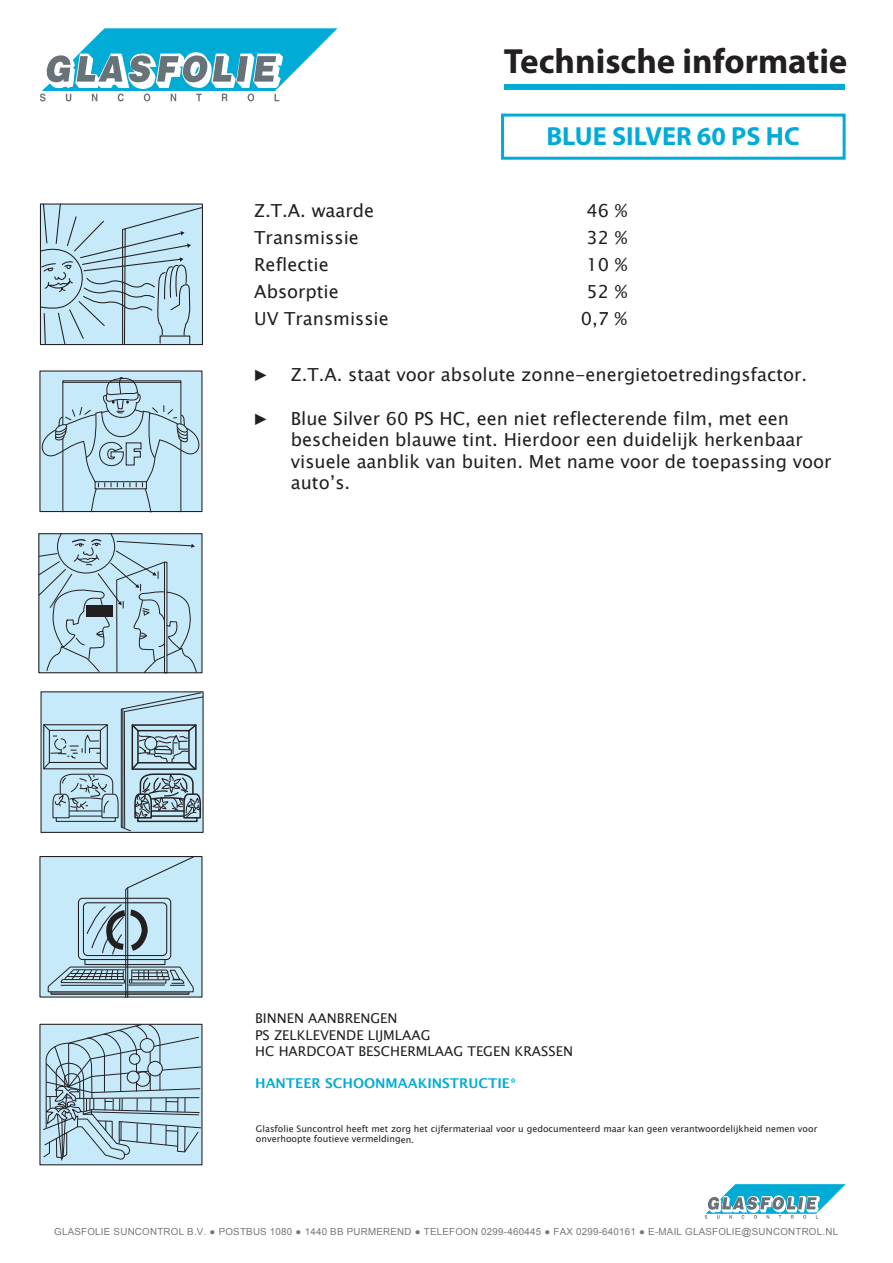
<style>
.page{position:relative;width:893px;height:1263px;background:#fff}
.page>*{position:absolute;margin:0;border:0;box-sizing:border-box;transform-origin:0 0}
.t1{font:700 35.1px "Myriad Pro";color:#231f20}
.t2{font:700 26.25px "Myriad Pro";color:#00acd5}
.t3{font:19.5px "Lucida Sans Unicode";color:#231f20}
.t4{font:18px/21.6px "Lucida Sans Unicode";color:#231f20}
.t5{font:13.5px/16.2px "Lucida Sans Unicode";color:#231f20}
.t6{font:600 13.5px "Lucida Sans";color:#00acd5}
.t7{font:9.75px "Arial";letter-spacing:.025em;color:#76787b}
.t8{font:9px/10.5px "Lucida Sans Unicode";color:#231f20}
</style>
<div class="page">
<svg style="left:40px;top:28px;width:297px;height:73px"></svg>
<svg style="left:705px;top:1184px;width:141px;height:35px"></svg>
<div style="left:501px;top:114px;width:345px;height:46px;border:3px solid #00acd5"></div>
<div style="left:504px;top:84px;width:340px;height:6px;background:#00acd5"></div>
<div style="left:39px;top:370px;width:163px;height:142px;background:linear-gradient(to right,#c6eafa,#c6eafa)"></div>
<svg style="left:39px;top:377px;width:164px;height:136px;background:#b5d5e3"></svg>
<div style="left:39px;top:1024px;width:163px;height:141px;background:linear-gradient(to right,#c6eafa,#c6eafa)"></div>
<svg style="left:42px;top:1023px;width:160px;height:139px;background:#b0cfdd"></svg>
<svg style="left:41px;top:691px;width:163px;height:142px"></svg>
<svg style="left:38px;top:534px;width:165px;height:297px;background:#b2ceda"></svg>
<div style="left:39px;top:856px;width:163px;height:141px;background:#c6eafa"></div>
<svg style="left:47px;top:856px;width:148px;height:142px"></svg>
<svg style="left:40px;top:203px;width:163px;height:142px;background:#b4d4e2"></svg>
<h1 class="t1" style="left:504px;top:38px;width:345px">Technische informatie</h1>
<h2 class="t2" style="left:546px;top:119px;width:255px">BLUE SILVER 60 PS HC</h2>
<p class="t4" style="left:254px;top:200px;width:121px">Z.T.A. waarde</p>
<p class="t4" style="left:587px;top:200px;width:42px">46 %</p>
<p class="t4" style="left:254px;top:227px;width:106px">Transmissie</p>
<p class="t4" style="left:587px;top:227px;width:42px">32 %</p>
<p class="t4" style="left:254px;top:254px;width:76px">Reflectie</p>
<p class="t4" style="left:587px;top:254px;width:42px">10 %</p>
<p class="t4" style="left:254px;top:281px;width:86px">Absorptie</p>
<p class="t4" style="left:587px;top:281px;width:42px">52 %</p>
<p class="t4" style="left:254px;top:308px;width:136px">UV Transmissie</p>
<p class="t4" style="left:581px;top:308px;width:48px">0,7 %</p>
<p class="t3" style="left:253px;top:359px;width:17px">▶</p>
<p class="t3" style="left:253px;top:403px;width:17px">▶</p>
<p class="t4" style="left:291px;top:364px;width:518px">Z.T.A. staat voor absolute zonne-energietoetredingsfactor.</p>
<p class="t4" style="left:291px;top:407px;width:542px">Blue Silver 60 PS HC, een niet reflecterende film, met een bescheiden blauwe tint. Hierdoor een duidelijk herkenbaar visuele aanblik van buiten. Met name voor de toepassing voor auto’s.</p>
<p class="t5" style="left:255px;top:1010px;width:319px">BINNEN AANBRENGEN<br>PS ZELKLEVENDE LIJMLAAG<br>HC HARDCOAT BESCHERMLAAG TEGEN KRASSEN</p>
<p class="t6" style="left:255px;top:1076px;width:263px">HANTEER SCHOONMAAKINSTRUCTIE*</p>
<p class="t8" style="left:256px;top:1123px;width:563px">Glasfolie Suncontrol heeft met zorg het cijfermateriaal voor u gedocumenteerd maar kan geen verantwoordelijkheid nemen voor onverhoopte foutieve vermeldingen.</p>
<p class="t7" style="left:54px;top:1225px;width:785px">GLASFOLIE SUNCONTROL B.V. ● POSTBUS 1080 ● 1440 BB PURMEREND ● TELEFOON 0299-460445 ● FAX 0299-640161 ● E-MAIL GLASFOLIE@SUNCONTROL.NL</p>
</div>
